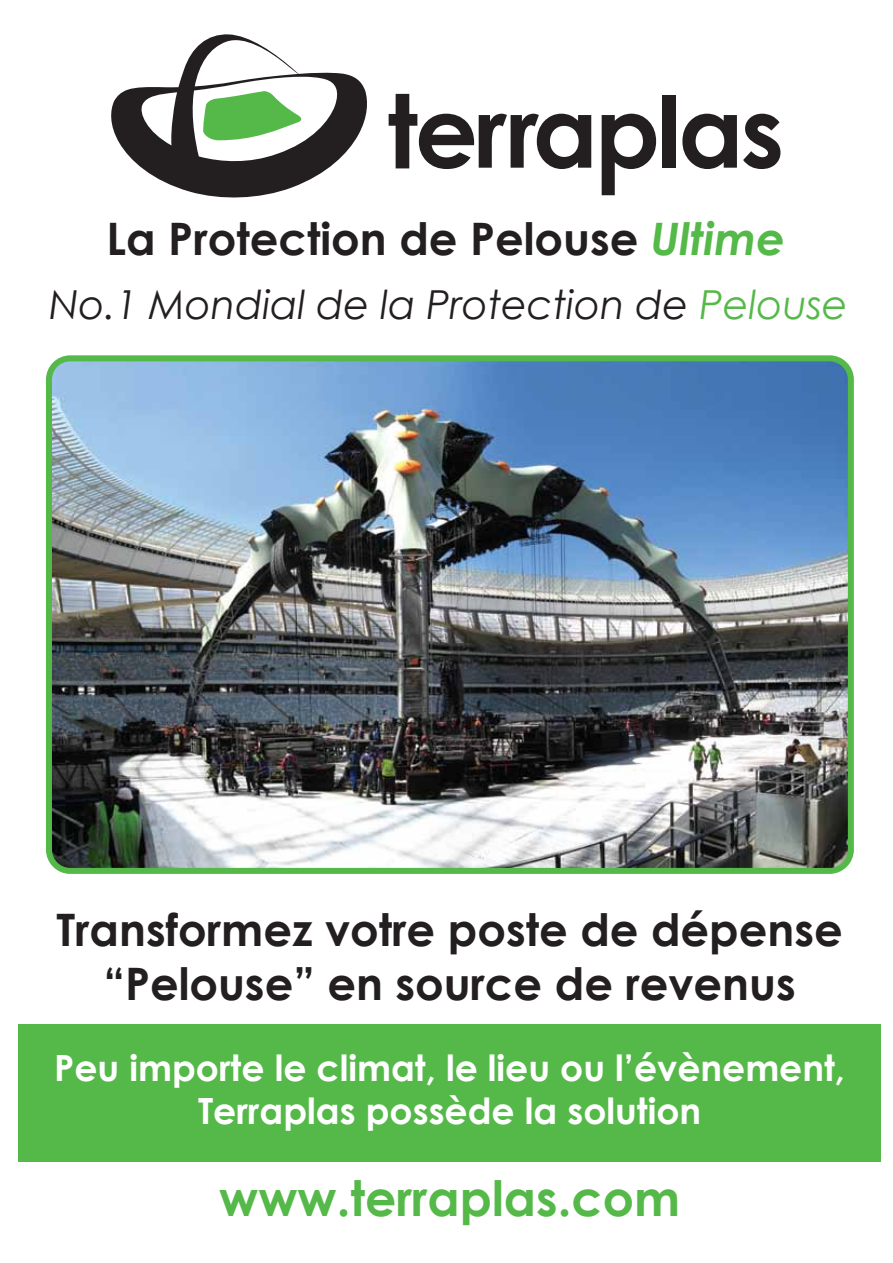
<style>
.page{position:relative;width:893px;height:1263px;background:#fff}
.page>*{position:absolute;margin:0;border:0;box-sizing:border-box;transform-origin:0 0}
.t1{font:700 48.9px "Century Gothic";color:#54b948}
.t2{font:700 44.7px/53.7px "Century Gothic";color:#231f20;text-align:center}
.t3{font:italic 40.05px "Century Gothic";color:#231f20}
.t4{font:700 36.15px/43.3px "Century Gothic";color:#fff;text-align:center}
.s1{font-style:italic;color:#54b948}
.s2{color:#54b948}
</style>
<div class="page">
<div style="left:663px;top:95px;width:13px;height:73px;background:#231f20"></div>
<svg style="left:682px;top:114px;width:55px;height:55px"></svg>
<svg style="left:743px;top:114px;width:37px;height:55px"></svg>
<svg style="left:602px;top:114px;width:54px;height:81px"></svg>
<svg style="left:389px;top:94px;width:202px;height:75px"></svg>
<svg style="left:111px;top:34px;width:256px;height:164px"></svg>
<div style="left:18px;top:1025px;width:862px;height:137px;background:#54b948"></div>
<img style="left:53px;top:362px;width:794px;height:505px">
<div style="left:46px;top:355px;width:808px;height:519px;border:6px solid #54b948;border-radius:21px"></div>
<p class="t2" style="left:107px;top:211px;width:680px">La Protection de Pelouse <span class="s1">Ultime</span></p>
<p class="t3" style="left:49px;top:280px;width:800px">No.1 Mondial de la Protection de <span class="s2">Pelouse</span></p>
<p class="t2" style="left:56px;top:902px;width:788px">Transformez votre poste de dépense “Pelouse” en source de revenus</p>
<p class="t4" style="left:54px;top:1045px;width:792px">Peu importe le climat, le lieu ou l’évènement,<br>Terraplas possède la solution</p>
<p class="t1" style="left:219px;top:1167px;width:462px">www.terraplas.com</p>
</div>
